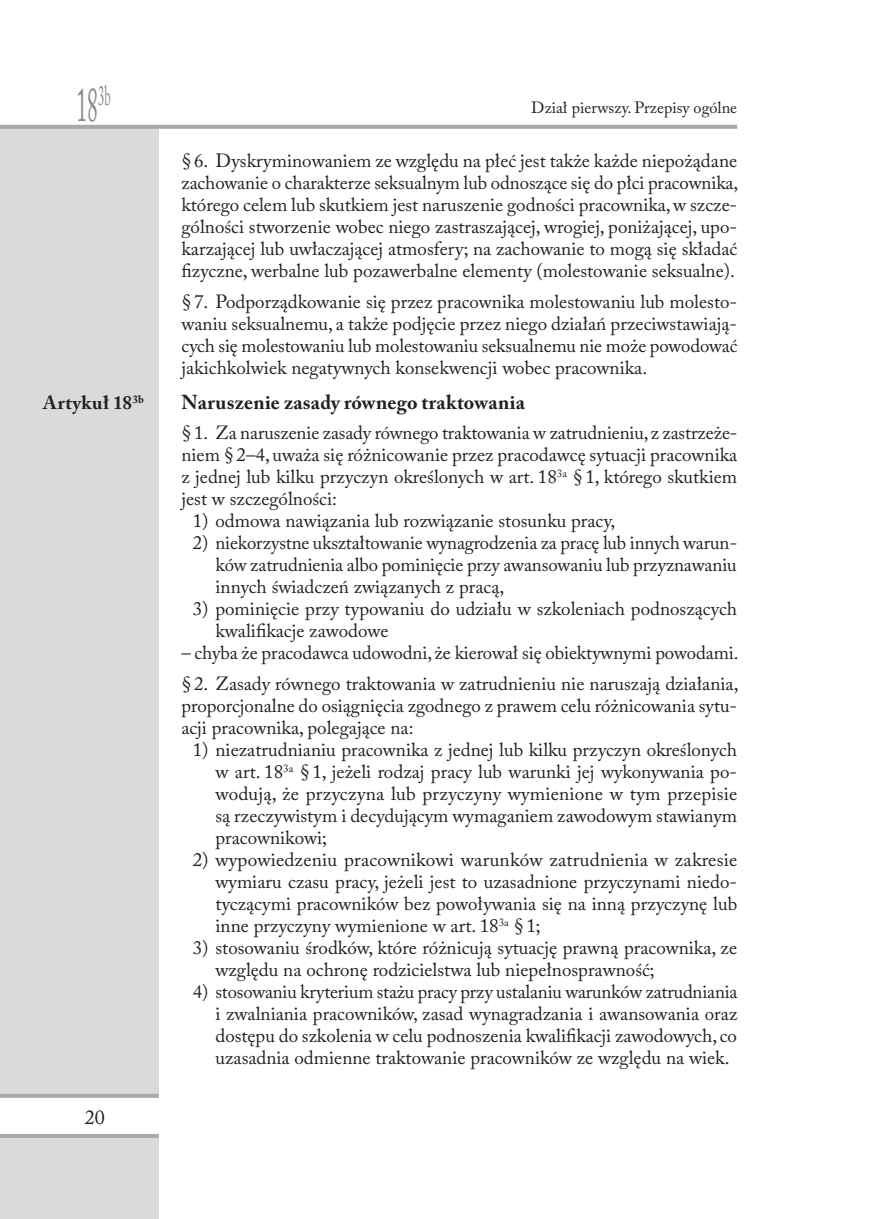
<style>
.page{position:relative;width:879px;height:1219px;background:#fff}
.page>*{position:absolute;margin:0;border:0;box-sizing:border-box;transform-origin:0 0}
.t1{font:48px "Adobe Caslon Pro";color:#87898c;scale:.45 1}
.aaa_tytul_art_POL{font:700 20px "Adobe Caslon Pro";letter-spacing:.015em;color:#231f20}
.t2{font:20px "Adobe Caslon Pro";color:#231f20}
.aaa_podpunkt_1__POL{font:19px/22px "Adobe Caslon Pro";color:#231f20;text-align:justify}
.Body_text_POL{font:19px/22px "Adobe Caslon Pro";color:#231f20;text-align:justify}
.aaa_tytul_art_POL-2{font:700 19px "Adobe Caslon Pro";letter-spacing:.035em;color:#231f20}
.t3{font:16.2px "Adobe Caslon Pro";color:#231f20}
</style>
<div class="page">
<div style="left:0;top:127px;width:159px;height:967px;background:#d9dadc"></div>
<hr style="left:0;top:1094px;width:159px;height:4px;background:#a8a9ad">
<div style="left:0;top:1134px;width:159px;height:85px;background:#d9dadc"></div>
<hr style="left:0;top:1134px;width:159px;height:4px;background:#a8a9ad">
<svg style="left:0;top:125px;width:737px;height:4px;background:#acacb0"></svg>
<p class="t1" style="left:76px;top:76px;width:77px">18<sup>3b</sup></p>
<p class="t3" style="left:531px;top:98px;width:207px">Dział pierwszy. Przepisy ogólne</p>
<p class="Body_text_POL" style="left:181px;top:149px;width:558px">§6. Dyskryminowaniem ze względu na płeć jest także każde niepożądane zachowanie o charakterze seksualnym lub odnoszące się do płci pracownika, którego celem lub skutkiem jest naruszenie godności pracownika, w szcze&shy;gólności stworzenie wobec niego zastraszającej, wrogiej, poniżającej, upo&shy;karzającej lub uwłaczającej atmosfery; na zachowanie to mogą się składać fizyczne, werbalne lub pozawerbalne elementy (molestowanie seksualne).</p>
<p class="Body_text_POL" style="left:181px;top:290px;width:557px">§7. Podporządkowanie się przez pracownika molestowaniu lub molesto&shy;waniu seksualnemu, a także podjęcie przez niego działań przeciwstawiają&shy;cych się molestowaniu lub molestowaniu seksualnemu nie może powodować jakichkolwiek negatywnych konsekwencji wobec pracownika.</p>
<p class="aaa_tytul_art_POL-2" style="left:43px;top:391px;width:102px">Artykuł 18<sup>3b</sup></p>
<p class="aaa_tytul_art_POL" style="left:181px;top:390px;width:345px">Naruszenie zasady równego traktowania</p>
<p class="Body_text_POL" style="left:181px;top:422px;width:557px">§ 1. Za naruszenie zasady równego traktowania w zatrudnieniu, z zastrzeże&shy;niem §2–4, uważa się różnicowanie przez pracodawcę sytuacji pracownika z jednej lub kilku przyczyn określonych w art. 18<sup>3a</sup> §1, którego skutkiem jest w szczególności:</p>
<p class="aaa_podpunkt_1__POL" style="left:193px;top:510px;width:424px">1) odmowa nawiązania lub rozwiązanie stosunku pracy,</p>
<p class="aaa_podpunkt_1__POL" style="left:215px;top:532px;width:523px;text-indent:-23px">2) niekorzystne ukształtowanie wynagrodzenia za pracę lub innych warun&shy;ków zatrudnienia albo pominięcie przy awansowaniu lub przyznawaniu innych świadczeń związanych z pracą,</p>
<p class="aaa_podpunkt_1__POL" style="left:215px;top:598px;width:523px;text-indent:-23px">3) pominięcie przy typowaniu do udziału w szkoleniach podnoszących kwalifikacje zawodowe</p>
<p class="Body_text_POL" style="left:181px;top:642px;width:559px">– chyba że pracodawca udowodni, że kierował się obiektywnymi powodami.</p>
<p class="Body_text_POL" style="left:181px;top:672px;width:558px">§2. Zasady równego traktowania w zatrudnieniu nie naruszają działania, proporcjonalne do osiągnięcia zgodnego z prawem celu różnicowania sytu&shy;acji pracownika, polegające na:</p>
<p class="aaa_podpunkt_1__POL" style="left:215px;top:738px;width:523px;text-indent:-23px">1) niezatrudnianiu pracownika z jednej lub kilku przyczyn określonych w art. 18<sup>3a</sup> §1, jeżeli rodzaj pracy lub warunki jej wykonywania po&shy;wodują, że przyczyna lub przyczyny wymienione w tym przepisie są rzeczywistym i decydującym wymaganiem zawodowym stawianym pracownikowi;</p>
<p class="aaa_podpunkt_1__POL" style="left:215px;top:848px;width:523px;text-indent:-23px">2) wypowiedzeniu pracownikowi warunków zatrudnienia w zakresie wymiaru czasu pracy, jeżeli jest to uzasadnione przyczynami niedo&shy;tyczącymi pracowników bez powoływania się na inną przyczynę lub inne przyczyny wymienione w art. 18<sup>3a</sup> §1;</p>
<p class="aaa_podpunkt_1__POL" style="left:215px;top:936px;width:523px;text-indent:-23px">3) stosowaniu środków, które różnicują sytuację prawną pracownika, ze względu na ochronę rodzicielstwa lub niepełnosprawność;</p>
<p class="aaa_podpunkt_1__POL" style="left:215px;top:980px;width:523px;text-indent:-23px">4) stosowaniu kryterium stażu pracy przy ustalaniu warunków zatrudniania i zwalniania pracowników, zasad wynagradzania i awansowania oraz dostępu do szkolenia w celu podnoszenia kwalifikacji zawodowych, co uzasadnia odmienne traktowanie pracowników ze względu na wiek.</p>
<p class="t2" style="left:85px;top:1105px;width:21px">20</p>
</div>
